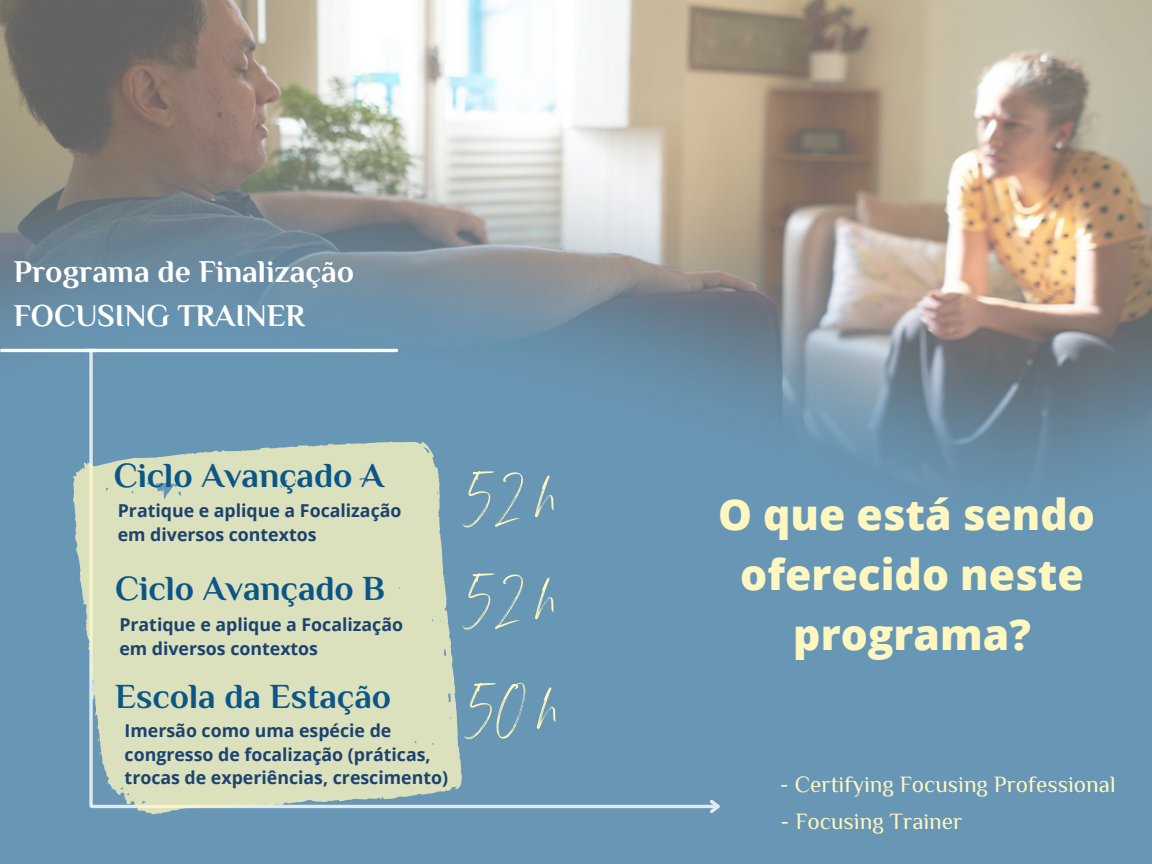
<style>
.page{position:relative;width:1152px;height:864px;background:#fff}
.page>*{position:absolute;margin:0;border:0;box-sizing:border-box;transform-origin:0 0}
.t1{font:72px "Angella White";letter-spacing:.1em;color:#fff7c0}
.t2{font:800 42.6px/59.6px "Open Sans";color:#fff7c0;text-align:center}
.t3{font:700 35.1px "Philosopher";color:#0a5688}
.t4{font:700 31.5px/44px "Philosopher";color:#fff}
.t5{font:23.25px "Philosopher";color:#fff7c0}
.t6{font:700 17.7px/23.5px "Open Sans";color:#1c4270}
</style>
<div class="page">
<img style="left:0;top:0;width:1152px;height:864px">
<hr style="left:2px;top:349px;width:395px;height:3px;background:#fff">
<svg style="left:89px;top:352px;width:4px;height:89px"></svg>
<hr style="left:93px;top:805px;width:624px;height:3px;background:#fff">
<svg style="left:707px;top:800px;width:13px;height:13px"></svg>
<svg style="left:73px;top:441px;width:389px;height:374px;background:#cdd7bc"></svg>
<h3 class="t4" style="left:14px;top:252px;width:342px">Programa de Finalização<br>FOCUSING TRAINER</h3>
<h3 class="t3" style="left:114px;top:464px;width:272px">Ciclo Avançado A</h3>
<p class="t6" style="left:118px;top:498px;width:285px">Pratique e aplique a Focalização em diversos contextos</p>
<h3 class="t3" style="left:115px;top:576px;width:272px">Ciclo Avançado B</h3>
<p class="t6" style="left:119px;top:612px;width:285px">Pratique e aplique a Focalização em diversos contextos</p>
<h3 class="t3" style="left:115px;top:684px;width:277px">Escola da Estação</h3>
<p class="t6" style="left:125px;top:718px;width:325px">Imersão como uma espécie de congresso de focalização (práticas, trocas de experiências, crescimento)</p>
<h1 class="t1" style="left:462px;top:453px;width:97px">52h</h1>
<h1 class="t1" style="left:462px;top:555px;width:97px">52h</h1>
<h1 class="t1" style="left:464px;top:665px;width:98px">50h</h1>
<h2 class="t2" style="left:718px;top:484px;width:378px">O que está sendo oferecido neste programa?</h2>
<h3 class="t5" style="left:780px;top:777px;width:337px">- Certifying Focusing Professional</h3>
<h3 class="t5" style="left:781px;top:814px;width:183px">- Focusing Trainer</h3>
</div>
